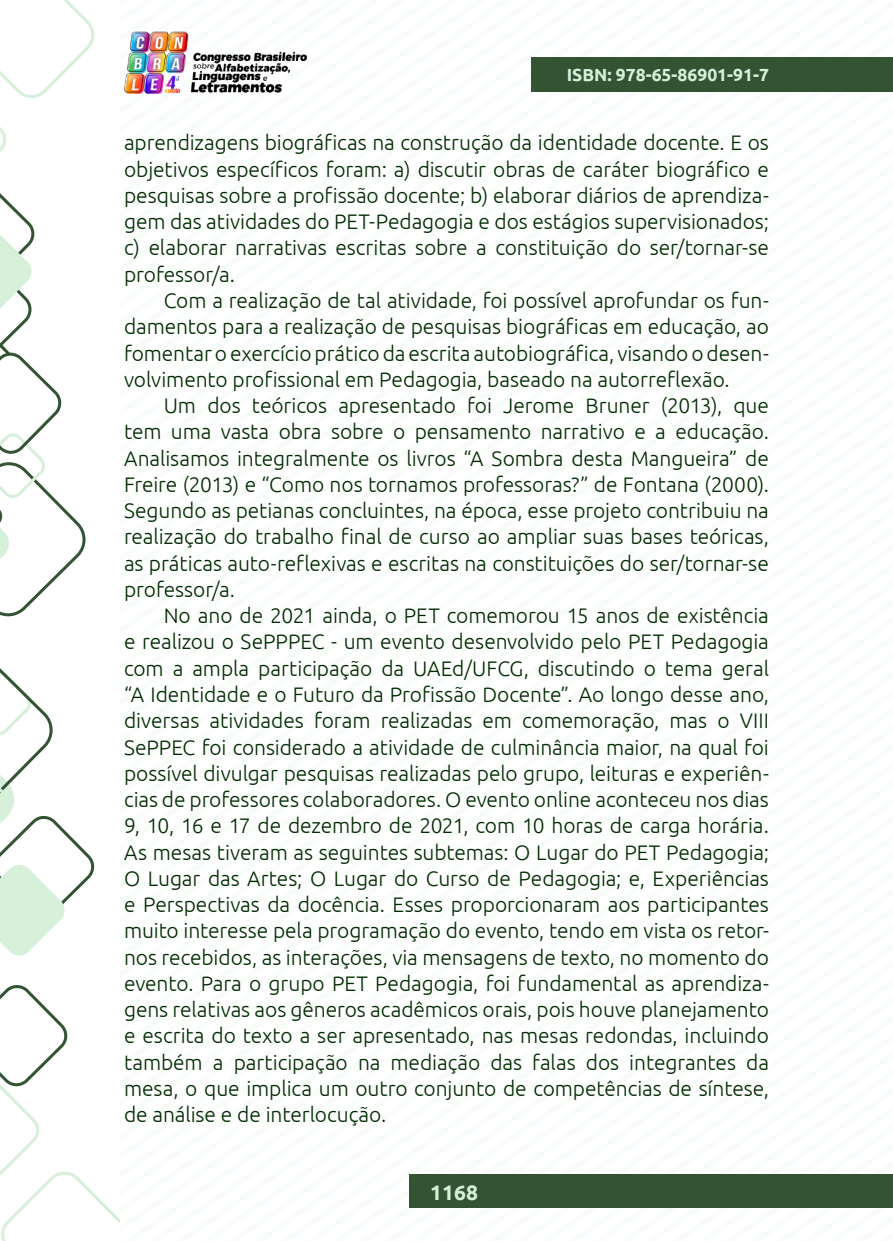
<style>
.page{position:relative;width:893px;height:1241px;background:#fff}
.page>*{position:absolute;margin:0;border:0;box-sizing:border-box;transform-origin:0 0}
._8_CORPO{font:300 21px/26.2px "Ubuntu";letter-spacing:-.005em;color:#002b00;text-align:justify}
.t1{font:700 21px "Ubuntu";color:#d6efda}
.t2{font:700 17.5px "Ubuntu";color:#d6efda}
</style>
<div class="page">
<img style="left:124px;top:31px;width:182px;height:62px">
<div style="left:532px;top:57px;width:361px;height:35px;background:#335433"></div>
<div style="left:410px;top:1174px;width:483px;height:33px;background:#335433"></div>
<svg style="left:0;top:985px;width:119px;height:255px"></svg>
<svg style="left:0;top:0;width:94px;height:616px"></svg>
<svg style="left:0;top:668px;width:94px;height:288px"></svg>
<p class="t2" style="left:567px;top:64px;width:204px">ISBN: 978-65-86901-91-7</p>
<p class="_8_CORPO" style="left:124px;top:129px;width:646px">aprendizagens biográficas na construção da identidade docente. E os objetivos específicos foram: a) discutir obras de caráter biográfico e pesquisas sobre a profissão docente; b) elaborar diários de aprendiza&shy;gem das atividades do PET-Pedagogia e dos estágios supervisionados; c) elaborar narrativas escritas sobre a constituição do ser/tornar-se professor/a.</p>
<p class="_8_CORPO" style="left:124px;top:287px;width:646px;text-indent:40px">Com a realização de tal atividade, foi possível aprofundar os fun&shy;damentos para a realização de pesquisas biográficas em educação, ao fomentar o exercício prático da escrita autobiográfica, visando o desen&shy;volvimento profissional em Pedagogia, baseado na autorreflexão.</p>
<p class="_8_CORPO" style="left:124px;top:392px;width:646px;text-indent:40px">Um dos teóricos apresentado foi Jerome Bruner (2013), que tem uma vasta obra sobre o pensamento narrativo e a educação.<br>Analisamos integralmente os livros “A Sombra desta Mangueira” de Freire (2013) e “Como nos tornamos professoras?” de Fontana (2000).<br>Segundo as petianas concluintes, na época, esse projeto contribuiu na realização do trabalho final de curso ao ampliar suas bases teóricas, as práticas auto-reflexivas e escritas na constituições do ser/tornar-se professor/a.</p>
<p class="_8_CORPO" style="left:124px;top:602px;width:646px;text-indent:40px">No ano de 2021 ainda, o PET comemorou 15 anos de existência e realizou o SePPPEC - um evento desenvolvido pelo PET Pedagogia com a ampla participação da UAEd/UFCG, discutindo o tema geral “A Identidade e o Futuro da Profissão Docente”. Ao longo desse ano, diversas atividades foram realizadas em comemoração, mas o VIII SePPEC foi considerado a atividade de culminância maior, na qual foi possível divulgar pesquisas realizadas pelo grupo, leituras e experiên&shy;cias de professores colaboradores. O evento online aconteceu nos dias 9, 10, 16 e 17 de dezembro de 2021, com 10 horas de carga horária.<br>As mesas tiveram as seguintes subtemas: O Lugar do PET Pedagogia; O Lugar das Artes; O Lugar do Curso de Pedagogia; e, Experiências e Perspectivas da docência. Esses proporcionaram aos participantes muito interesse pela programação do evento, tendo em vista os retor&shy;nos recebidos, as interações, via mensagens de texto, no momento do evento. Para o grupo PET Pedagogia, foi fundamental as aprendiza&shy;gens relativas aos gêneros acadêmicos orais, pois houve planejamento e escrita do texto a ser apresentado, nas mesas redondas, incluindo também a participação na mediação das falas dos integrantes da mesa, o que implica um outro conjunto de competências de síntese, de análise e de interlocução.</p>
<p class="t1" style="left:430px;top:1178px;width:49px">1168</p>
</div>
